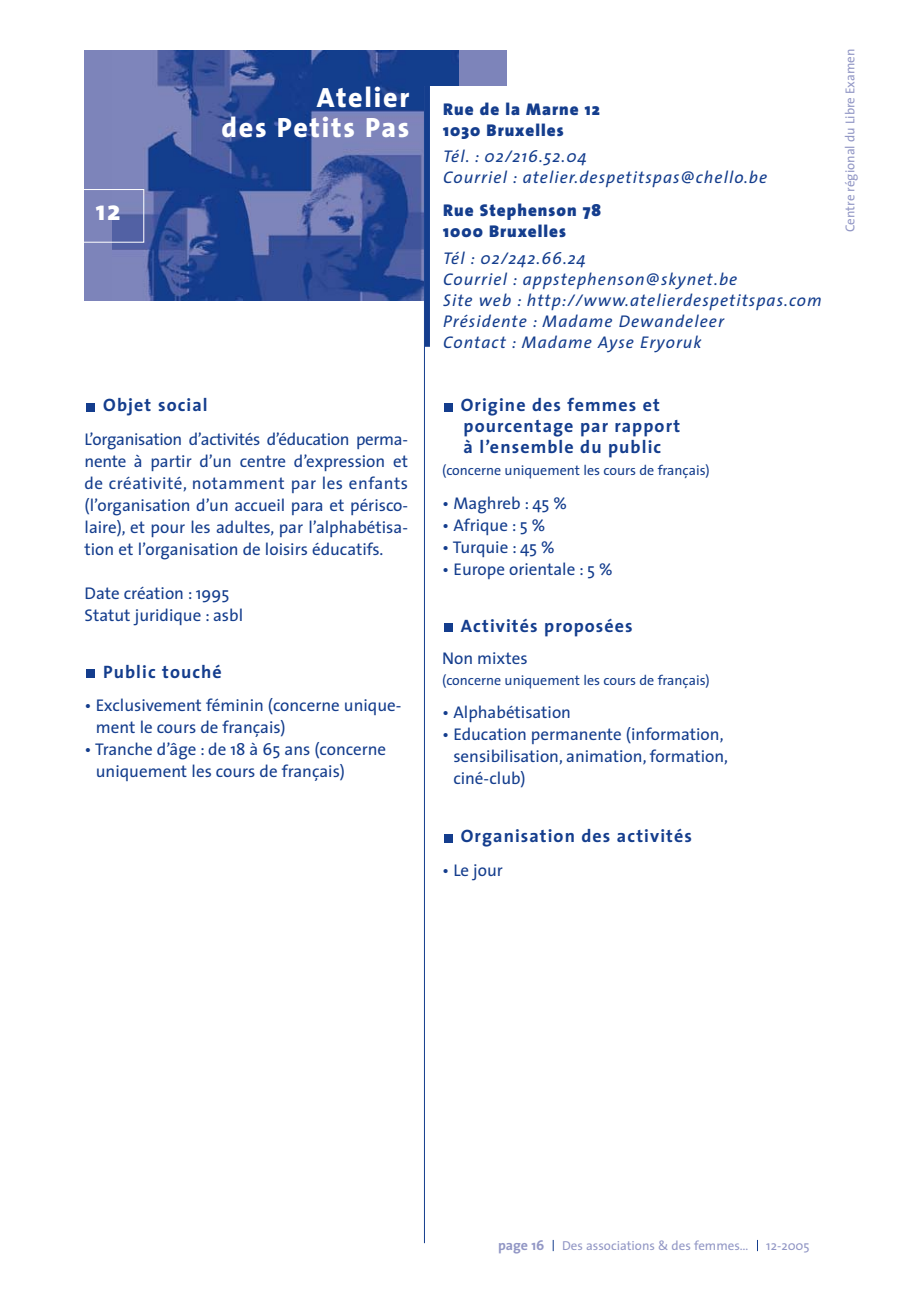
<style>
.page{position:relative;width:908px;height:1304px;background:#fff}
.page>*{position:absolute;margin:0;border:0;box-sizing:border-box;transform-origin:0 0}
.t1{font:800 28px/30px "The Sans";letter-spacing:.06em;color:#fff;text-align:right}
.t2{font:700 18px/21px "The Sans";letter-spacing:.06em;color:#143d8d}
.t3{font:17px/22px "The Sans";color:#143d8d}
.t4{font:italic 17px/21px "The Sans";letter-spacing:.06em;color:#143d8d}
.t5{font:900 17px/21px "The Sans";letter-spacing:.06em;color:#143d8d}
.t6{font:14px "The Sans";color:#143d8d}
.t7{font:700 14px "The Sans";color:#9297c5}
.t8{font:13px "The Sans";color:#9297c5}
</style>
<div class="page">
<div style="left:84px;top:50px;width:423px;height:250px;background:#7d84ba"></div>
<img style="left:113px;top:50px;width:345px;height:250px">
<div style="left:444px;top:834px;width:8px;height:8px;background:#143d8d"></div>
<div style="left:444px;top:623px;width:8px;height:9px;background:#143d8d"></div>
<div style="left:444px;top:403px;width:8px;height:8px;background:#143d8d"></div>
<div style="left:86px;top:669px;width:9px;height:9px;background:#143d8d"></div>
<div style="left:86px;top:403px;width:9px;height:8px;background:#143d8d"></div>
<div style="left:424px;top:86px;width:463px;height:226px;background:#fff"></div>
<div style="left:425px;top:86px;width:5px;height:261px;background:#143d8d"></div>
<hr style="left:424px;top:86px;width:1px;height:1157px;background:#143d8d">
<div style="left:63px;top:189px;width:81px;height:54px;border:1px solid #fff"></div>
<h1 class="t1" style="left:96px;top:199px;width:26px">12</h1>
<h1 class="t1" style="left:221px;top:85px;width:189px">Atelier<br>des Petits Pas</h1>
<p class="t2" style="left:103px;top:396px;width:106px">Objet social</p>
<p class="t3" style="left:84px;top:430px;width:325px;text-align:justify">L’organisation d’activités d’éducation perma&shy;nente à partir d’un centre d’expression et de créativité, notamment par les enfants (l’organisation d’un accueil para et périsco&shy;laire), et pour les adultes, par l’alphabétisa&shy;tion et l’organisation de loisirs éducatifs.</p>
<p class="t3" style="left:84px;top:584px;width:160px">Date création : 1995<br>Statut juridique : asbl</p>
<p class="t2" style="left:103px;top:663px;width:120px">Public touché</p>
<p class="t3" style="left:96px;top:696px;width:307px;text-indent:-11px">• Exclusivement féminin (concerne unique&shy;ment le cours de français)</p>
<p class="t3" style="left:96px;top:740px;width:292px;text-indent:-11px">• Tranche d’âge : de 18 à 65 ans (concerne uniquement les cours de français)</p>
<p class="t5" style="left:443px;top:100px;width:158px">Rue de la Marne 12<br>1030 Bruxelles</p>
<p class="t4" style="left:443px;top:148px;width:325px">Tél. : 02/216.52.04<br>Courriel : atelier.despetitspas@chello.be</p>
<p class="t5" style="left:443px;top:202px;width:159px">Rue Stephenson 78<br>1000 Bruxelles</p>
<p class="t4" style="left:443px;top:250px;width:380px">Tél : 02/242.66.24<br>Courriel : appstephenson@skynet.be<br>Site web : http://www.atelierdespetitspas.com Présidente : Madame Dewandeleer<br>Contact : Madame Ayse Eryoruk</p>
<p class="t2" style="left:460px;top:396px;width:221px">Origine des femmes et pourcentage par rapport à l’ensemble du public</p>
<p class="t6" style="left:442px;top:465px;width:269px">(concerne uniquement les cours de français)</p>
<p class="t3" style="left:442px;top:494px;width:127px">• Maghreb : 45 %</p>
<p class="t3" style="left:442px;top:516px;width:105px">• Afrique : 5 %</p>
<p class="t3" style="left:442px;top:538px;width:114px">• Turquie : 45 %</p>
<p class="t3" style="left:442px;top:560px;width:172px">• Europe orientale : 5 %</p>
<p class="t2" style="left:460px;top:617px;width:173px">Activités proposées</p>
<p class="t3" style="left:442px;top:649px;width:87px">Non mixtes</p>
<p class="t6" style="left:442px;top:675px;width:269px">(concerne uniquement les cours de français)</p>
<p class="t3" style="left:442px;top:703px;width:130px">• Alphabétisation</p>
<p class="t3" style="left:453px;top:725px;width:276px;text-indent:-11px">• Education permanente (information, sensibilisation, animation, formation, ciné-club)</p>
<p class="t2" style="left:460px;top:827px;width:232px">Organisation des activités</p>
<p class="t3" style="left:442px;top:861px;width:62px">• Le jour</p>
<p class="t8" style="left:844px;top:232px;width:185px;rotate:-90deg">Centre régional du Libre Examen</p>
<p class="t7" style="left:498px;top:1240px;width:48px">page 16</p>
<p class="t8" style="left:561px;top:1241px;width:188px">Des associations &amp; des femmes…</p>
<p class="t8" style="left:766px;top:1241px;width:45px">12-2005</p>
</div>
